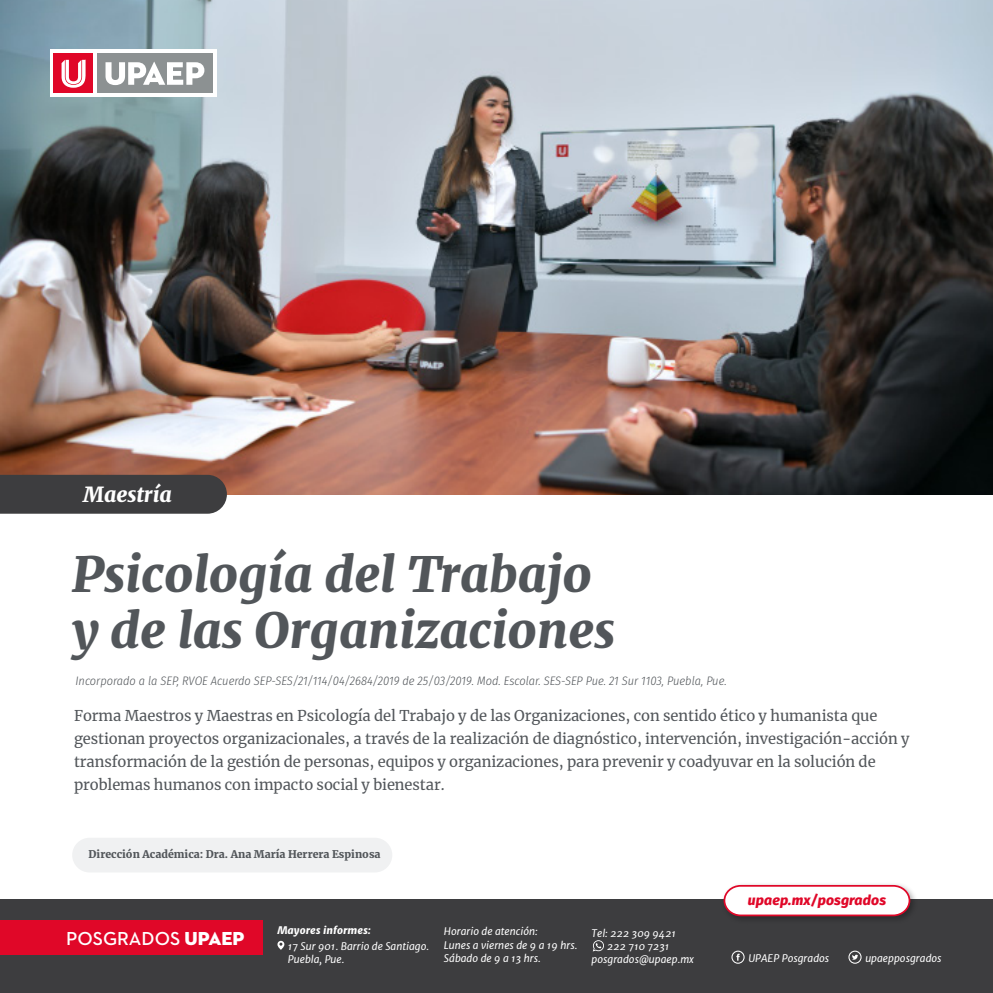
<style>
.page{position:relative;width:993px;height:993px;background:#fff}
.page>*{position:absolute;margin:0;border:0;box-sizing:border-box;transform-origin:0 0}
.t1{font:italic 900 49px/56px "Merriweather";color:#52565a}
.t2{font:italic 900 21px "Merriweather";color:#fff}
.t3{font:600 19.07px "Neutraface 2 Text";color:#fff}
.t4{font:14.7px/22.8px "Merriweather";letter-spacing:-.005em;color:#52565a}
.t5{font:italic 800 14px "Fira Sans";letter-spacing:.01em;color:#e00728}
.t6{font:italic 300 12.25px "Fira Sans Condensed";color:#52565a}
.t7{font:900 10.5px "Merriweather";color:#52565a}
.t8{font:italic 10.33px/13.3px "Merriweather Sans";color:#fff}
.t9{font:italic 800 10.33px "Merriweather Sans";color:#fff}
.s1{font-family:"Neutraface 2 Display Titling";font-weight:400}
</style>
<div class="page">
<img style="left:0;top:0;width:992px;height:494px">
<div style="left:0;top:474px;width:227px;height:39px;background:#3d3d3f"></div>
<div style="left:72px;top:837px;width:320px;height:35px;background:#f0f1f2;border-radius:17px"></div>
<div style="left:0;top:899px;width:992px;height:93px;background:#3d3d3f"></div>
<svg style="left:731px;top:950px;width:13px;height:13px"></svg>
<svg style="left:848px;top:950px;width:13px;height:13px"></svg>
<svg style="left:593px;top:940px;width:10px;height:11px"></svg>
<svg style="left:277px;top:940px;width:7px;height:9px"></svg>
<div style="left:0;top:920px;width:262px;height:34px;background:#e00728"></div>
<img style="left:735px;top:890px;width:180px;height:29px">
<svg style="left:723px;top:884px;width:187px;height:32px"></svg>
<svg style="left:50px;top:50px;width:166px;height:47px"></svg>
<div style="left:97px;top:54px;width:115px;height:39px;background:#8c9192"></div>
<svg style="left:105px;top:62px;width:99px;height:23px"></svg>
<div style="left:54px;top:54px;width:39px;height:39px;background:#e00728"></div>
<svg style="left:61px;top:60px;width:24px;height:28px"></svg>
<h2 class="t2" style="left:83px;top:479px;width:90px">Maestría</h2>
<h1 class="t1" style="left:72px;top:544px;width:544px">Psicología del Trabajo y de las Organizaciones</h1>
<p class="t6" style="left:75px;top:671px;width:652px">Incorporado a la SEP, RVOE Acuerdo SEP-SES/21/114/04/2684/2019 de 25/03/2019. Mod. Escolar. SES-SEP Pue. 21 Sur 1103, Puebla, Pue.</p>
<p class="t4" style="left:74px;top:703px;width:836px">Forma Maestros y Maestras en Psicología del Trabajo y de las Organizaciones, con sentido ético y humanista que gestionan proyectos organizacionales, a través de la realización de diagnóstico, intervención, investigación-acción y transformación de la gestión de personas, equipos y organizaciones, para prevenir y coadyuvar en la solución de problemas humanos con impacto social y bienestar.</p>
<p class="t7" style="left:89px;top:847px;width:293px">Dirección Académica: Dra. Ana María Herrera Espinosa</p>
<p class="t9" style="left:277px;top:923px;width:95px">Mayores informes:</p>
<p class="t8" style="left:591px;top:925px;width:86px">Tel: 222 309 9421</p>
<p class="t8" style="left:288px;top:938px;width:143px">17 Sur 901. Barrio de Santiago.<br>Puebla, Pue.</p>
<p class="t3" style="left:66px;top:925px;width:180px">POSGRADOS <span class="s1">UPAEP</span></p>
<p class="t8" style="left:444px;top:924px;width:135px">Horario de atención:<br>Lunes a viernes de 9 a 19 hrs.<br>Sábado de 9 a 13 hrs.</p>
<p class="t8" style="left:607px;top:938px;width:64px">222 710 7231</p>
<p class="t8" style="left:591px;top:951px;width:104px">posgrados@upaep.mx</p>
<p class="t5" style="left:747px;top:888px;width:140px">upaep.mx/posgrados</p>
<p class="t8" style="left:748px;top:950px;width:82px">UPAEP Posgrados</p>
<p class="t8" style="left:865px;top:950px;width:78px">upaepposgrados</p>
</div>
